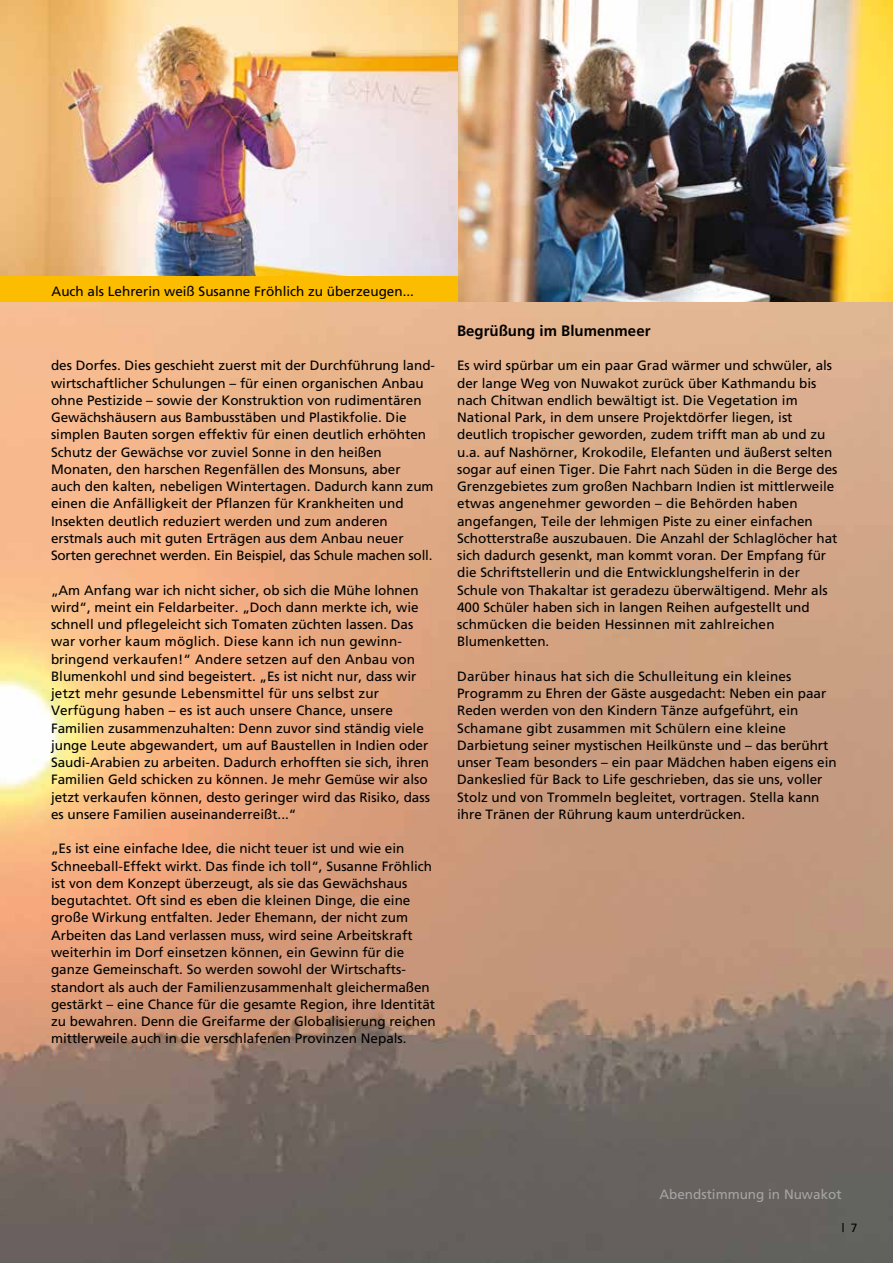
<style>
.page{position:relative;width:893px;height:1263px;background:#fff}
.page>*{position:absolute;margin:0;border:0;box-sizing:border-box;transform-origin:0 0}
.t1{font:700 15px "Frutiger";color:#000}
.t2{font:13.5px/17.2px "Frutiger";color:#000}
.t3{font:13.5px "Frutiger";color:#a6a5a5}
.t4{font:12px "Frutiger";color:#000}
</style>
<div class="page">
<img style="left:0;top:301px;width:893px;height:962px">
<img style="left:457px;top:0;width:436px;height:301px">
<img style="left:0;top:0;width:457px;height:276px">
<div style="left:0;top:276px;width:457px;height:26px;background:#fcbc00"></div>
<p class="t2" style="left:52px;top:283px;width:364px">Auch als Lehrerin weiß Susanne Fröhlich zu überzeugen...</p>
<p class="t2" style="left:51px;top:357px;width:386px">des Dorfes. Dies geschieht zuerst mit der Durchführung land&shy;wirtschaftlicher Schulungen – für einen organischen Anbau ohne Pestizide – sowie der Konstruktion von rudimentären Gewächshäusern aus Bambusstäben und Plastikfolie. Die simplen Bauten sorgen effektiv für einen deutlich erhöhten Schutz der Gewächse vor zuviel Sonne in den heißen Monaten, den harschen Regenfällen des Monsuns, aber<br>auch den kalten, nebeligen Wintertagen. Dadurch kann zum einen die Anfälligkeit der Pflanzen für Krankheiten und Insekten deutlich reduziert werden und zum anderen erstmals auch mit guten Erträgen aus dem Anbau neuer Sorten gerechnet werden. Ein Beispiel, das Schule machen soll.</p>
<p class="t2" style="left:51px;top:581px;width:380px">„Am Anfang war ich nicht sicher, ob sich die Mühe lohnen wird“, meint ein Feldarbeiter. „Doch dann merkte ich, wie schnell und pflegeleicht sich Tomaten züchten lassen. Das war vorher kaum möglich. Diese kann ich nun gewinn&shy;bringend verkaufen!“ Andere setzen auf den Anbau von Blumenkohl und sind begeistert. „Es ist nicht nur, dass wir jetzt mehr gesunde Lebensmittel für uns selbst zur Verfügung haben – es ist auch unsere Chance, unsere Familien zusammenzuhalten: Denn zuvor sind ständig viele junge Leute abgewandert, um auf Baustellen in Indien oder Saudi-Arabien zu arbeiten. Dadurch erhofften sie sich, ihren Familien Geld schicken zu können. Je mehr Gemüse wir also jetzt verkaufen können, desto geringer wird das Risiko, dass es unsere Familien auseinanderreißt...“</p>
<p class="t2" style="left:51px;top:840px;width:386px">„Es ist eine einfache Idee, die nicht teuer ist und wie ein Schneeball-Effekt wirkt. Das finde ich toll“, Susanne Fröhlich ist von dem Konzept überzeugt, als sie das Gewächshaus begutachtet. Oft sind es eben die kleinen Dinge, die eine große Wirkung entfalten. Jeder Ehemann, der nicht zum Arbeiten das Land verlassen muss, wird seine Arbeitskraft weiterhin im Dorf einsetzen können, ein Gewinn für die ganze Gemeinschaft. So werden sowohl der Wirtschafts&shy;standort als auch der Familienzusammenhalt gleichermaßen gestärkt – eine Chance für die gesamte Region, ihre Identität zu bewahren. Denn die Greifarme der Globalisierung reichen mittlerweile auch in die verschlafenen Provinzen Nepals.</p>
<p class="t1" style="left:457px;top:322px;width:195px">Begrüßung im Blumenmeer</p>
<p class="t2" style="left:457px;top:357px;width:382px">Es wird spürbar um ein paar Grad wärmer und schwüler, als der lange Weg von Nuwakot zurück über Kathmandu bis nach Chitwan endlich bewältigt ist. Die Vegetation im National Park, in dem unsere Projektdörfer liegen, ist deutlich tropischer geworden, zudem trifft man ab und zu u.a. auf Nashörner, Krokodile, Elefanten und äußerst selten sogar auf einen Tiger. Die Fahrt nach Süden in die Berge des Grenzgebietes zum großen Nachbarn Indien ist mittlerweile etwas angenehmer geworden – die Behörden haben angefangen, Teile der lehmigen Piste zu einer einfachen Schotterstraße auszubauen. Die Anzahl der Schlaglöcher hat sich dadurch gesenkt, man kommt voran. Der Empfang für die Schriftstellerin und die Entwicklungshelferin in der Schule von Thakaltar ist geradezu überwältigend. Mehr als 400 Schüler haben sich in langen Reihen aufgestellt und schmücken die beiden Hessinnen mit zahlreichen Blumenketten.</p>
<p class="t2" style="left:457px;top:667px;width:381px">Darüber hinaus hat sich die Schulleitung ein kleines Programm zu Ehren der Gäste ausgedacht: Neben ein paar Reden werden von den Kindern Tänze aufgeführt, ein Schamane gibt zusammen mit Schülern eine kleine Darbietung seiner mystischen Heilkünste und – das berührt unser Team besonders – ein paar Mädchen haben eigens ein Dankeslied für Back to Life geschrieben, das sie uns, voller Stolz und von Trommeln begleitet, vortragen. Stella kann ihre Tränen der Rührung kaum unterdrücken.</p>
<p class="t3" style="left:659px;top:1186px;width:184px">Abendstimmung in Nuwakot</p>
<p class="t4" style="left:842px;top:1220px;width:17px">| 7</p>
</div>
